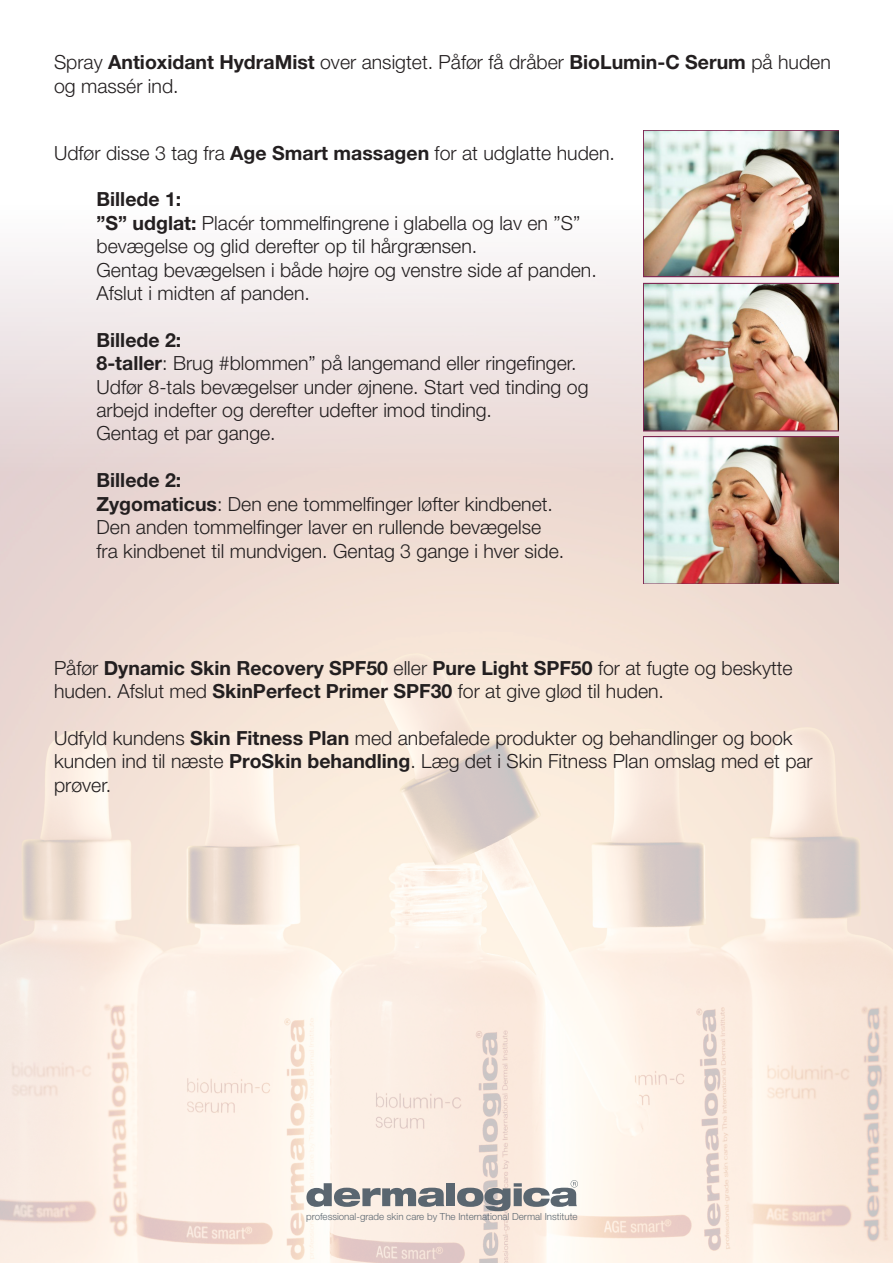
<style>
.page{position:relative;width:893px;height:1263px;background:#fff}
.page>*{position:absolute;margin:0;border:0;box-sizing:border-box;transform-origin:0 0}
.t1{font:300 19.5px/23.4px "Helvetica Neue";color:#231f20}
.t2{font:700 19.5px "Helvetica Neue";color:#231f20}
.t3{font:300 9.75px "Helvetica Neue LT Std";color:#5a6670}
.s1{font-weight:700}
</style>
<div class="page">
<img style="left:0;top:256px;width:893px;height:1007px">
<img style="left:643px;top:130px;width:196px;height:147px">
<img style="left:643px;top:283px;width:196px;height:300px">
<svg style="left:306px;top:1183px;width:138px;height:24px;background:#a3a4a5"></svg>
<div style="left:447px;top:1183px;width:8px;height:23px;background:#5a6670"></div>
<svg style="left:457px;top:1180px;width:121px;height:31px;background:#b0afaf"></svg>
<p class="t1" style="left:54px;top:50px;width:778px">Spray <span class="s1">Antioxidant HydraMist</span> over ansigtet. Påfør få dråber <span class="s1">BioLumin-C Serum</span> på huden og massér ind.</p>
<p class="t1" style="left:54px;top:141px;width:562px">Udfør disse 3 tag fra <span class="s1">Age Smart massagen</span> for at udglatte huden.</p>
<p class="t2" style="left:97px;top:187px;width:86px">Billede 1:</p>
<p class="t1" style="left:97px;top:211px;width:502px"><span class="s1">”S” udglat:</span> Placér tommelfingrene i glabella og lav en ”S” bevægelse og glid derefter op til hårgrænsen.<br>Gentag bevægelsen i både højre og venstre side af panden.<br>Afslut i midten af panden.</p>
<p class="t2" style="left:97px;top:328px;width:86px">Billede 2:</p>
<p class="t1" style="left:97px;top:351px;width:493px"><span class="s1">8-taller</span>: Brug #blommen” på langemand eller ringefinger.<br>Udfør 8-tals bevægelser under øjnene. Start ved tinding og arbejd indefter og derefter udefter imod tinding.<br>Gentag et par gange.</p>
<p class="t2" style="left:97px;top:468px;width:86px">Billede 2:</p>
<p class="t1" style="left:97px;top:492px;width:469px"><span class="s1">Zygomaticus</span>: Den ene tommelfinger løfter kindbenet.<br>Den anden tommelfinger laver en rullende bevægelse fra kindbenet til mundvigen. Gentag 3 gange i hver side.</p>
<p class="t1" style="left:54px;top:655px;width:740px">Påfør <span class="s1">Dynamic Skin Recovery SPF50</span> eller <span class="s1">Pure Light SPF50</span> for at fugte og beskytte huden. Afslut med <span class="s1">SkinPerfect Primer SPF30</span> for at give glød til huden.</p>
<p class="t1" style="left:54px;top:726px;width:760px">Udfyld kundens <span class="s1">Skin Fitness Plan</span> med anbefalede produkter og behandlinger og book kunden ind til næste <span class="s1">ProSkin behandling</span>. Læg det i Skin Fitness Plan omslag med et par prøver.</p>
<p class="t3" style="left:306px;top:1210px;width:273px">professional-grade skin care by The International Dermal Institute</p>
</div>
